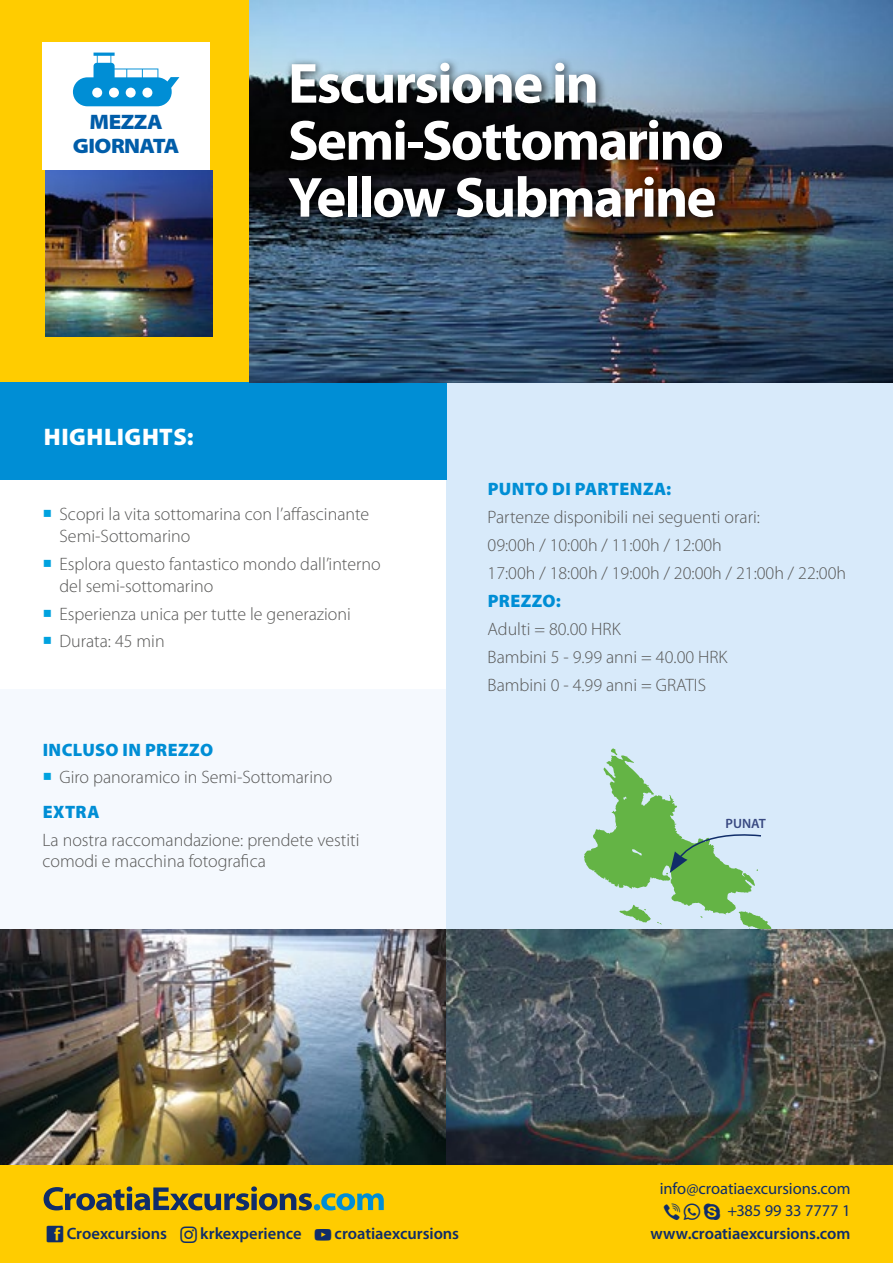
<style>
.page{position:relative;width:893px;height:1263px;background:#fff}
.page>*{position:absolute;margin:0;border:0;box-sizing:border-box;transform-origin:0 0}
.t1{font:700 57px/57px "Myriad Pro";letter-spacing:-.035em;color:#fff}
.t2{font:900 24px "Myriad Pro";letter-spacing:.02em;color:#fff}
.t3{font:900 semi-expanded 21px/24px "Myriad Pro";letter-spacing:-.03em;color:#005da9;text-align:center}
.t4{font:300 18px/27.9px "Myriad Pro";color:#575756}
.t5{font:900 18px "Myriad Pro";letter-spacing:.02em;color:#008ed5}
.t6{font:600 16.5px "Myriad Pro";letter-spacing:-.005em;color:#102d69}
.t7{font:16.5px/22.5px "Myriad Pro";letter-spacing:-.005em;color:#102d69;text-align:right}
.t8{font:600 13.5px "Myriad Pro";color:#394981}
</style>
<div class="page">
<div style="left:0;top:0;width:261px;height:383px;background:#fc0"></div>
<div style="left:0;top:689px;width:446px;height:240px;background:#f5f9fe"></div>
<div style="left:446px;top:383px;width:447px;height:546px;background:#d8eafa"></div>
<div style="left:0;top:383px;width:446px;height:97px;background:#008ed5"></div>
<img style="left:250px;top:0;width:643px;height:383px">
<div style="left:43px;top:43px;width:167px;height:127px;background:#fff"></div>
<svg style="left:73px;top:53px;width:106px;height:53px"></svg>
<svg style="left:584px;top:748px;width:188px;height:181px"></svg>
<img style="left:45px;top:170px;width:168px;height:167px">
<img style="left:0;top:929px;width:446px;height:237px">
<img style="left:446px;top:929px;width:447px;height:237px">
<div style="left:0;top:1166px;width:893px;height:97px;background:#fc0"></div>
<div style="left:283px;top:58px;width:450px;height:169px;background:#000;opacity:.75"></div>
<svg style="left:44px;top:1186px;width:340px;height:24px"></svg>
<p class="t3" style="left:73px;top:110px;width:108px">MEZZA<br>GIORNATA</p>
<h2 class="t2" style="left:44px;top:423px;width:151px">HIGHLIGHTS:</h2>
<h1 class="t1" style="left:288px;top:56px;width:437px">Escursione in<br>Semi-Sottomarino<br>Yellow Submarine</h1>
<p class="t4" style="left:60px;top:504px;width:311px;line-height:21.6px">Scopri la vita sottomarina con l’affascinante<br>Semi-Sottomarino</p>
<p class="t4" style="left:60px;top:553px;width:323px;line-height:21.6px">Esplora questo fantastico mondo dall’interno del semi-sottomarino</p>
<p class="t4" style="left:60px;top:600px;width:293px">Esperienza unica per tutte le generazioni<br>Durata: 45 min</p>
<p class="t5" style="left:43px;top:739px;width:172px">INCLUSO IN PREZZO</p>
<p class="t4" style="left:60px;top:764px;width:274px">Giro panoramico in Semi-Sottomarino</p>
<p class="t5" style="left:43px;top:801px;width:58px">EXTRA</p>
<p class="t4" style="left:43px;top:829px;width:318px;line-height:21.6px">La nostra raccomandazione: prendete vestiti comodi e macchina fotografica</p>
<p class="t5" style="left:488px;top:479px;width:185px">PUNTO DI PARTENZA:</p>
<p class="t4" style="left:488px;top:504px;width:360px">Partenze disponibili nei seguenti orari:<br>09:00h / 10:00h / 11:00h / 12:00h<br>17:00h / 18:00h / 19:00h / 20:00h / 21:00h / 22:00h</p>
<p class="t5" style="left:488px;top:591px;width:75px">PREZZO:</p>
<p class="t4" style="left:488px;top:616px;width:241px">Adulti = 80.00 HRK<br>Bambini 5 - 9.99 anni = 40.00 HRK<br>Bambini 0 - 4.99 anni = GRATIS</p>
<p class="t8" style="left:726px;top:816px;width:42px">PUNAT</p>
<p class="t6" style="left:67px;top:1224px;width:102px">Croexcursions</p>
<p class="t6" style="left:200px;top:1224px;width:103px">krkexperience</p>
<p class="t6" style="left:335px;top:1224px;width:126px">croatiaexcursions</p>
<p class="t7" style="left:660px;top:1177px;width:192px">info@croatiaexcursions.com +385 99 33 7777 1</p>
<p class="t6" style="left:650px;top:1224px;width:202px">www.croatiaexcursions.com</p>
</div>
